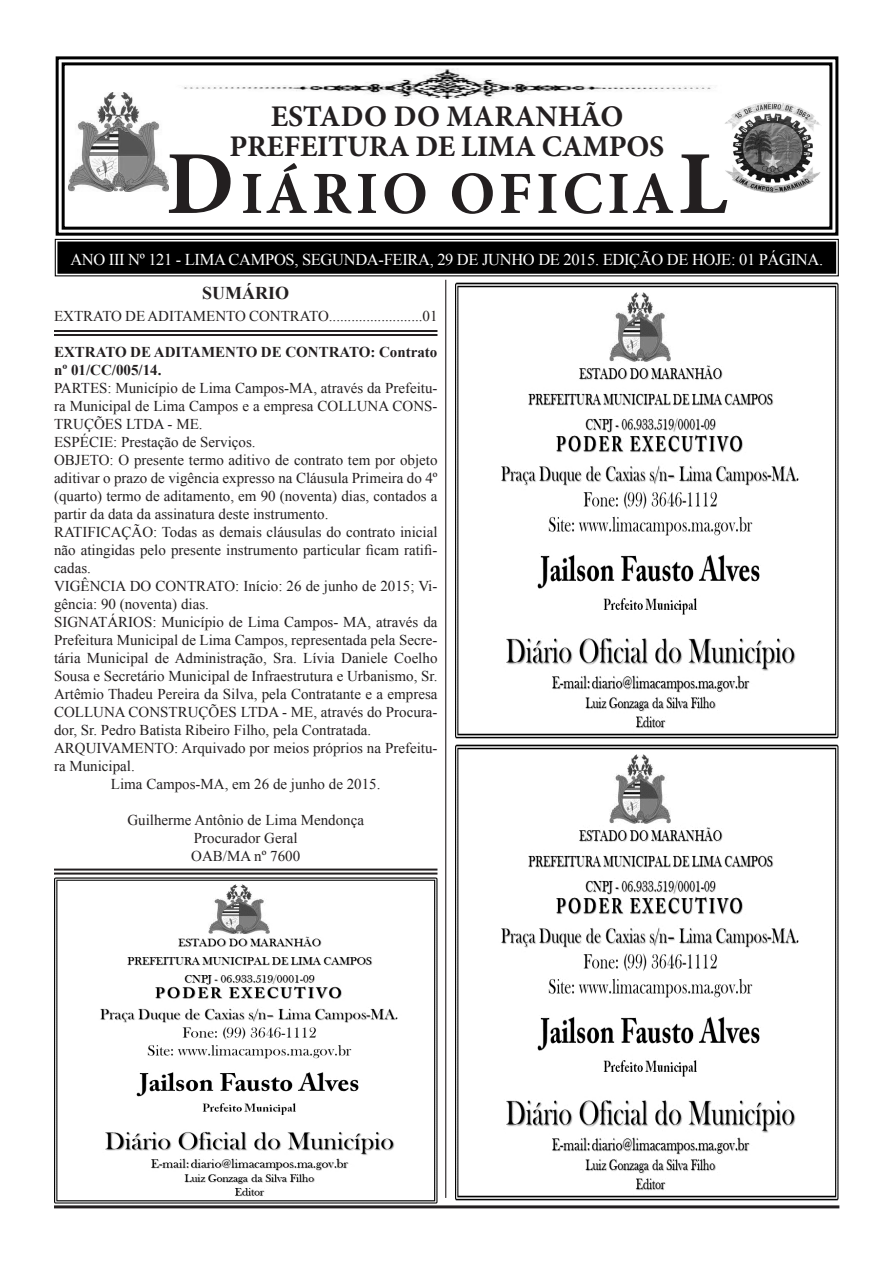
<style>
.page{position:relative;width:893px;height:1263px;background:#fff}
.page>*{position:absolute;margin:0;border:0;box-sizing:border-box;transform-origin:0 0}
.t1{font:700 60px "Minion Pro";letter-spacing:.06em;color:#231f20}
.t2{font:700 30px "Minion Pro";letter-spacing:-.01em;color:#231f20}
.t3{font:700 18px "Times New Roman";color:#231f20}
.t4{font:16.5px "Times New Roman";letter-spacing:-.02em;color:#fff}
.t5{font:15px/18px "Times New Roman";color:#231f20;text-align:justify}
.t6{font:700 15px/18px "Times New Roman";color:#231f20}
.s1{font-size:90px}
</style>
<div class="page">
<svg style="left:55px;top:56px;width:784px;height:180px"></svg>
<div style="left:62px;top:62px;width:770px;height:168px;border:3px solid #000"></div>
<svg style="left:54px;top:238px;width:785px;height:39px;background:#242424"></svg>
<div style="left:57px;top:241px;width:779px;height:33px;border:2px solid #000"></div>
<div style="left:61px;top:245px;width:771px;height:25px;border:1px solid #000"></div>
<img style="left:717px;top:97px;width:108px;height:103px">
<hr style="left:54px;top:1205px;width:785px;height:3px;background:#231f20">
<img style="left:68px;top:93px;width:101px;height:98px">
<img style="left:170px;top:69px;width:552px;height:30px">
<hr style="left:54px;top:330px;width:383px;height:2px;background:#231f20">
<hr style="left:54px;top:334px;width:383px;height:2px;background:#231f20">
<hr style="left:445px;top:280px;width:1px;height:918px;background:#231f20">
<hr style="left:54px;top:868px;width:383px;height:2px;background:#231f20">
<hr style="left:54px;top:872px;width:383px;height:2px;background:#231f20">
<img style="left:54px;top:878px;width:383px;height:325px">
<img style="left:455px;top:283px;width:384px;height:456px">
<img style="left:455px;top:744px;width:384px;height:456px">
<p class="t2" style="left:271px;top:95px;width:354px">ESTADO DO MARANHÃO</p>
<p class="t2" style="left:230px;top:125px;width:436px">PREFEITURA DE LIMA CAMPOS</p>
<p class="t1" style="left:166px;top:151px;width:563px"><span class="s1">D</span>IÁRIO OFICIA<span class="s1">L</span></p>
<p class="t4" style="left:70px;top:249px;width:754px">ANO III Nº 121 - LIMA CAMPOS, SEGUNDA-FEIRA, 29 DE JUNHO DE 2015. EDIÇÃO DE HOJE: 01 PÁGINA.</p>
<p class="t3" style="left:202px;top:280px;width:88px">SUMÁRIO</p>
<p class="t5" style="left:54px;top:307px;width:385px">EXTRATO DE ADITAMENTO CONTRATO.........................01</p>
<p class="t6" style="left:54px;top:342px;width:385px">EXTRATO DE ADITAMENTO DE CONTRATO: Contrato nº 01/CC/005/14.</p>
<p class="t5" style="left:54px;top:378px;width:385px">PARTES: Município de Lima Campos-MA, através da Prefeitu&shy;ra Municipal de Lima Campos e a empresa COLLUNA CONS-TRUÇÕES LTDA - ME.</p>
<p class="t5" style="left:54px;top:432px;width:203px">ESPÉCIE: Prestação de Serviços.</p>
<p class="t5" style="left:54px;top:450px;width:385px">OBJETO: O presente termo aditivo de contrato tem por objeto aditivar o prazo de vigência expresso na Cláusula Primeira do 4º (quarto) termo de aditamento, em 90 (noventa) dias, contados a partir da data da assinatura deste instrumento.</p>
<p class="t5" style="left:54px;top:522px;width:385px">RATIFICAÇÃO: Todas as demais cláusulas do contrato inicial não atingidas pelo presente instrumento particular ficam ratifi&shy;cadas.</p>
<p class="t5" style="left:54px;top:576px;width:385px">VIGÊNCIA DO CONTRATO: Início: 26 de junho de 2015; Vi&shy;gência: 90 (noventa) dias.</p>
<p class="t5" style="left:54px;top:612px;width:385px">SIGNATÁRIOS: Município de Lima Campos- MA, através da Prefeitura Municipal de Lima Campos, representada pela Secre&shy;tária Municipal de Administração, Sra. Lívia Daniele Coelho Sousa e Secretário Municipal de Infraestrutura e Urbanismo, Sr.<br>Artêmio Thadeu Pereira da Silva, pela Contratante e a empresa COLLUNA CONSTRUÇÕES LTDA - ME, através do Procura&shy;dor, Sr. Pedro Batista Ribeiro Filho, pela Contratada.</p>
<p class="t5" style="left:54px;top:738px;width:385px">ARQUIVAMENTO: Arquivado por meios próprios na Prefeitu&shy;ra Municipal.</p>
<p class="t5" style="left:111px;top:774px;width:271px">Lima Campos-MA, em 26 de junho de 2015.</p>
<p class="t5" style="left:127px;top:810px;width:238px">Guilherme Antônio de Lima Mendonça</p>
<p class="t5" style="left:194px;top:828px;width:105px">Procurador Geral</p>
<p class="t5" style="left:191px;top:846px;width:110px">OAB/MA nº 7600</p>
</div>
